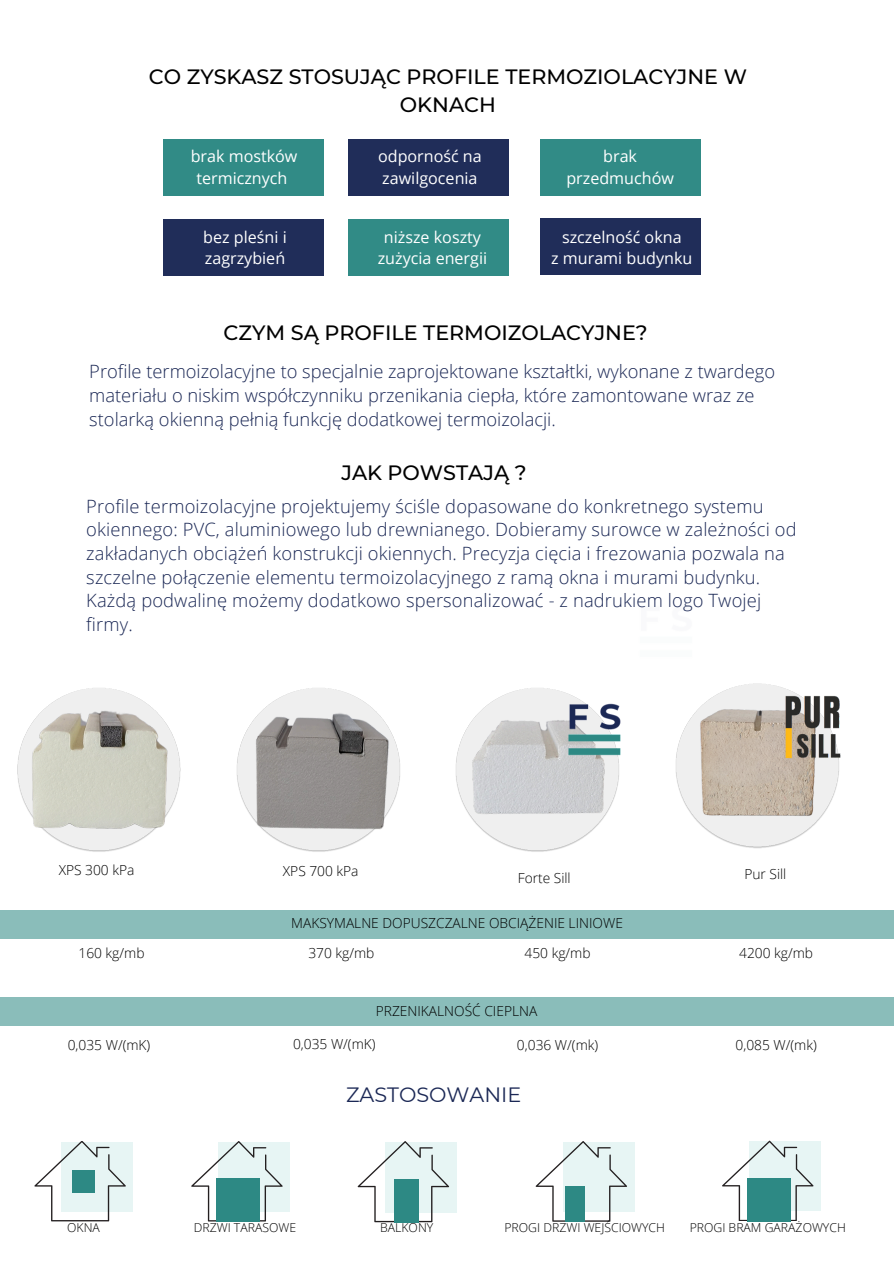
<style>
.page{position:relative;width:894px;height:1264px;background:#fff}
.page>*{position:absolute;margin:0;border:0;box-sizing:border-box;transform-origin:0 0}
.t1{font:500 20.7px/28.2px "Montserrat";color:#000;text-align:center}
.t2{font:20.7px "Montserrat";color:#1b2855}
.t3{font:300 18.3px/23.7px "Open Sans";letter-spacing:.01em;color:#1b2855}
.t4{font:16.05px/21.3px "Open Sans";color:#fff;text-align:center}
.t5{font:300 13.8px "Open Sans";color:#000}
.t6{font:300 12.3px "Open Sans";color:#000}
</style>
<div class="page">
<div style="left:163px;top:139px;width:161px;height:57px;background:#2d8984"></div>
<div style="left:348px;top:139px;width:161px;height:57px;background:#1b2855"></div>
<div style="left:540px;top:139px;width:161px;height:56px;background:#2d8984"></div>
<div style="left:163px;top:219px;width:161px;height:56px;background:#1b2855"></div>
<div style="left:348px;top:219px;width:161px;height:56px;background:#2d8984"></div>
<div style="left:540px;top:219px;width:161px;height:56px;background:#1b2855"></div>
<div style="left:62px;top:1141px;width:71px;height:70px;background:#e7f5f4"></div>
<svg style="left:34px;top:1141px;width:92px;height:80px"></svg>
<div style="left:72px;top:1170px;width:23px;height:22px;background:#2d8984"></div>
<div style="left:218px;top:1141px;width:72px;height:70px;background:#e7f5f4"></div>
<svg style="left:191px;top:1141px;width:91px;height:80px"></svg>
<div style="left:216px;top:1178px;width:43px;height:43px;background:#2d8984"></div>
<div style="left:385px;top:1141px;width:71px;height:71px;background:#e7f5f4"></div>
<svg style="left:357px;top:1141px;width:92px;height:81px"></svg>
<div style="left:394px;top:1179px;width:25px;height:43px;background:#2d8984"></div>
<div style="left:562px;top:1141px;width:72px;height:70px;background:#e7f5f4"></div>
<svg style="left:535px;top:1141px;width:92px;height:80px"></svg>
<div style="left:565px;top:1186px;width:19px;height:35px;background:#2d8984"></div>
<img style="left:148px;top:617px;width:359px;height:506px;border-radius:50%">
<div style="left:0;top:910px;width:893px;height:29px;background:#8abdba"></div>
<img style="left:17px;top:646px;width:227px;height:351px">
<div style="left:0;top:997px;width:893px;height:28px;background:#8abdba"></div>
<img style="left:690px;top:683px;width:141px;height:166px">
<img style="left:675px;top:701px;width:166px;height:136px;border-radius:50%">
<div style="left:749px;top:1141px;width:71px;height:70px;background:#e7f5f4"></div>
<svg style="left:722px;top:1140px;width:91px;height:81px"></svg>
<div style="left:746px;top:1178px;width:44px;height:43px;background:#2d8984"></div>
<img style="left:411px;top:593px;width:290px;height:401px;border-radius:50%">
<img style="left:551px;top:687px;width:84px;height:84px">
<img style="left:776px;top:690px;width:65px;height:73px">
<p class="t1" style="left:149px;top:63px;width:599px">CO ZYSKASZ STOSUJĄC PROFILE TERMOZIOLACYJNE W<br>OKNACH</p>
<h4 class="t4" style="left:191px;top:146px;width:108px">brak mostków termicznych</h4>
<h4 class="t4" style="left:378px;top:146px;width:105px;text-align:left">odporność na zawilgocenia</h4>
<h4 class="t4" style="left:566px;top:146px;width:109px">brak przedmuchów</h4>
<h4 class="t4" style="left:203px;top:226px;width:85px;text-align:left">bez pleśni i zagrzybień</h4>
<h4 class="t4" style="left:377px;top:226px;width:111px">niższe koszty zużycia energii</h4>
<h1 class="t4" style="left:551px;top:226px;width:143px">szczelność okna<br>z murami budynku</h1>
<h3 class="t1" style="left:223px;top:318px;width:425px">CZYM SĄ PROFILE TERMOIZOLACYJNE?</h3>
<p class="t3" style="left:89px;top:359px;width:687px">Profile termoizolacyjne to specjalnie zaprojektowane kształtki, wykonane z twardego materiału o niskim współczynniku przenikania ciepła, które zamontowane wraz ze stolarką okienną pełnią funkcję dodatkowej termoizolacji.</p>
<h1 class="t1" style="left:341px;top:458px;width:187px">JAK POWSTAJĄ ?</h1>
<p class="t3" style="left:86px;top:494px;width:711px">Profile termoizolacyjne projektujemy ściśle dopasowane do konkretnego systemu okiennego: PVC, aluminiowego lub drewnianego. Dobieramy surowce w zależności od zakładanych obciążeń konstrukcji okiennych. Precyzja cięcia i frezowania pozwala na szczelne połączenie elementu termoizolacyjnego z ramą okna i murami budynku.<br>Każdą podwalinę możemy dodatkowo spersonalizować - z nadrukiem logo Twojej firmy.</p>
<h6 class="t5" style="left:59px;top:860px;width:77px">XPS 300 kPa</h6>
<h6 class="t5" style="left:283px;top:861px;width:77px">XPS 700 kPa</h6>
<h6 class="t5" style="left:517px;top:868px;width:54px">Forte Sill</h6>
<h5 class="t5" style="left:291px;top:913px;width:333px">MAKSYMALNE DOPUSZCZALNE OBCIĄŻENIE LINIOWE</h5>
<h6 class="t5" style="left:78px;top:942px;width:68px">160 kg/mb</h6>
<p class="t5" style="left:308px;top:942px;width:68px">370 kg/mb</p>
<h6 class="t5" style="left:524px;top:942px;width:68px">450 kg/mb</h6>
<h6 class="t5" style="left:375px;top:1001px;width:163px">PRZENIKALNOŚĆ CIEPLNA</h6>
<p class="t5" style="left:68px;top:1035px;width:84px">0,035 W/(mK)</p>
<p class="t5" style="left:293px;top:1034px;width:84px">0,035 W/(mK)</p>
<h6 class="t5" style="left:517px;top:1035px;width:83px">0,036 W/(mk)</h6>
<h1 class="t2" style="left:346px;top:1081px;width:177px">ZASTOSOWANIE</h1>
<h5 class="t5" style="left:744px;top:864px;width:43px">Pur Sill</h5>
<h6 class="t5" style="left:739px;top:942px;width:75px">4200 kg/mb</h6>
<h6 class="t5" style="left:735px;top:1035px;width:83px">0,085 W/(mk)</h6>
<h6 class="t6" style="left:67px;top:1218px;width:34px">OKNA</h6>
<h6 class="t6" style="left:380px;top:1218px;width:55px">BALKONY</h6>
<p class="t6" style="left:504px;top:1218px;width:162px">PROGI DRZWI WEJŚCIOWYCH</p>
<h4 class="t6" style="left:194px;top:1218px;width:104px">DRZWI TARASOWE</h4>
<h6 class="t6" style="left:689px;top:1218px;width:158px">PROGI BRAM GARAŻOWYCH</h6>
</div>
